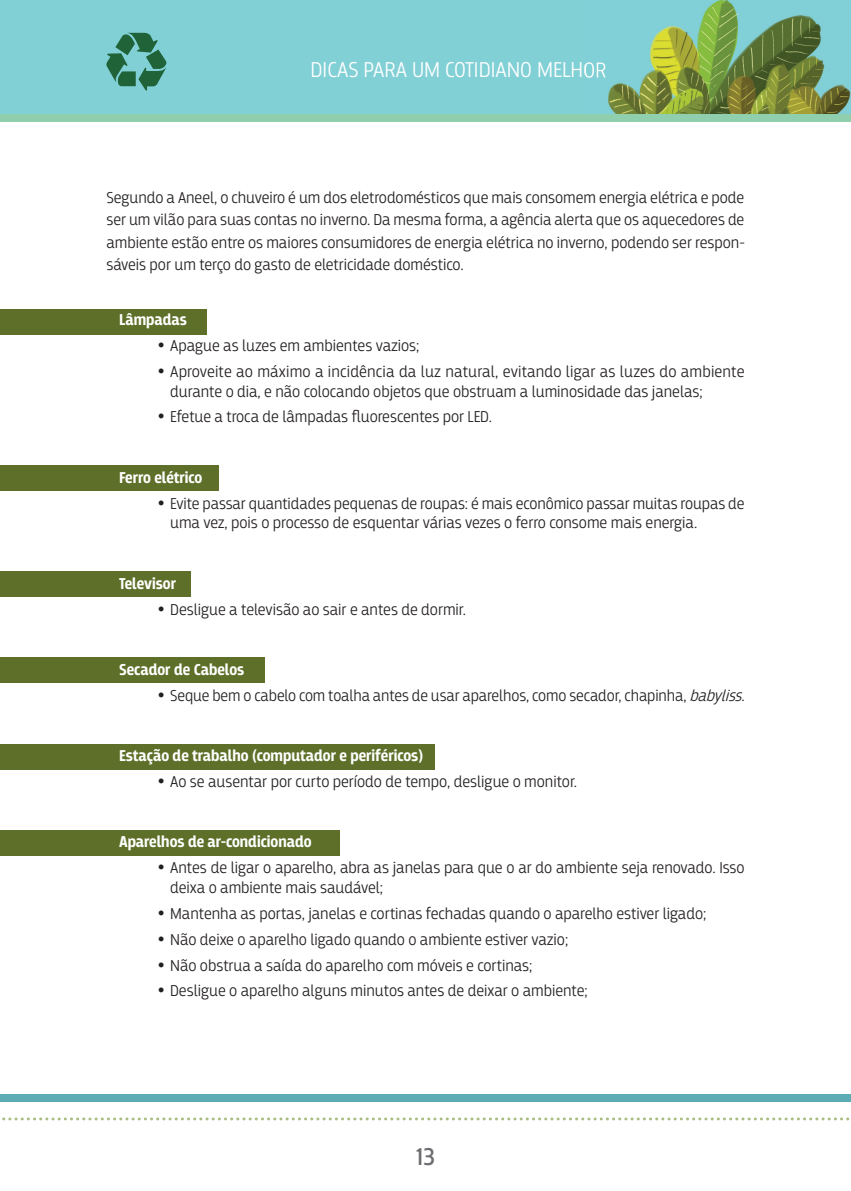
<style>
.page{position:relative;width:851px;height:1191px;background:#fff}
.page>*{position:absolute;margin:0;border:0;box-sizing:border-box;transform-origin:0 0}
.t1{font:25.5px "Breakers";color:#6c6d70}
.t2{font:300 22.5px "Breakers";color:#fff}
.t3{font:300 16.5px/22.5px "Breakers";color:#231f20}
.t4{font:700 16.5px "Breakers";color:#fff}
.s1{font-style:italic}
</style>
<div class="page">
<div style="left:0;top:0;width:850px;height:118px;background:#81d0d6"></div>
<div style="left:0;top:1094px;width:850px;height:8px;background:#5dacb5"></div>
<div style="left:0;top:114px;width:850px;height:7px;background:#90cfad"></div>
<svg style="left:2px;top:1117px;width:848px;height:3px"></svg>
<img style="left:605px;top:0;width:245px;height:114px">
<img style="left:585px;top:62px;width:20px;height:16px">
<svg style="left:106px;top:33px;width:60px;height:58px"></svg>
<div style="left:0;top:309px;width:207px;height:25px;background:#5d6f28"></div>
<div style="left:0;top:465px;width:219px;height:26px;background:#5d6f28"></div>
<div style="left:0;top:571px;width:190px;height:26px;background:#5d6f28"></div>
<div style="left:0;top:657px;width:264px;height:26px;background:#5d6f28"></div>
<div style="left:0;top:744px;width:434px;height:26px;background:#5d6f28"></div>
<div style="left:0;top:830px;width:339px;height:26px;background:#5d6f28"></div>
<h2 class="t2" style="left:310px;top:57px;width:297px">DICAS PARA UM COTIDIANO MELHOR</h2>
<p class="t3" style="left:106px;top:186px;width:640px;text-align:justify">Segundo a Aneel, o chuveiro é um dos eletrodomésticos que mais consomem energia elétrica e pode ser um vilão para suas contas no inverno. Da mesma forma, a agência alerta que os aquecedores de ambiente estão entre os maiores consumidores de energia elétrica no inverno, podendo ser respon&shy;sáveis por um terço do gasto de eletricidade doméstico.</p>
<p class="t4" style="left:119px;top:310px;width:69px">Lâmpadas</p>
<p class="t3" style="left:157px;top:334px;width:263px">• Apague as luzes em ambientes vazios;</p>
<p class="t3" style="left:170px;top:362px;width:575px;line-height:19.5px;text-indent:-13px">• Aproveite ao máximo a incidência da luz natural, evitando ligar as luzes do ambiente durante o dia, e não colocando objetos que obstruam a luminosidade das janelas;</p>
<p class="t3" style="left:157px;top:406px;width:336px">• Efetue a troca de lâmpadas fluorescentes por LED.</p>
<p class="t4" style="left:119px;top:468px;width:85px">Ferro elétrico</p>
<p class="t3" style="left:170px;top:493px;width:575px;line-height:19.5px;text-indent:-13px">• Evite passar quantidades pequenas de roupas: é mais econômico passar muitas roupas de uma vez, pois o processo de esquentar várias vezes o ferro consome mais energia.</p>
<p class="t4" style="left:119px;top:573px;width:58px">Televisor</p>
<p class="t3" style="left:157px;top:598px;width:310px">• Desligue a televisão ao sair e antes de dormir.</p>
<p class="t4" style="left:119px;top:660px;width:127px">Secador de Cabelos</p>
<p class="t3" style="left:157px;top:684px;width:590px">• Seque bem o cabelo com toalha antes de usar aparelhos, como secador, chapinha, <span class="s1">babyliss</span>.</p>
<p class="t4" style="left:119px;top:746px;width:305px">Estação de trabalho (computador e periféricos)</p>
<p class="t3" style="left:157px;top:770px;width:421px">• Ao se ausentar por curto período de tempo, desligue o monitor.</p>
<p class="t4" style="left:119px;top:832px;width:194px">Aparelhos de ar-condicionado</p>
<p class="t3" style="left:170px;top:858px;width:576px;line-height:19.5px;text-indent:-13px">• Antes de ligar o aparelho, abra as janelas para que o ar do ambiente seja renovado. Isso deixa o ambiente mais saudável;</p>
<p class="t3" style="left:157px;top:902px;width:550px">• Mantenha as portas, janelas e cortinas fechadas quando o aparelho estiver ligado;</p>
<p class="t3" style="left:157px;top:928px;width:412px">• Não deixe o aparelho ligado quando o ambiente estiver vazio;</p>
<p class="t3" style="left:157px;top:954px;width:376px">• Não obstrua a saída do aparelho com móveis e cortinas;</p>
<p class="t3" style="left:157px;top:979px;width:432px">• Desligue o aparelho alguns minutos antes de deixar o ambiente;</p>
<h1 class="t1" style="left:416px;top:1141px;width:20px">13</h1>
</div>
